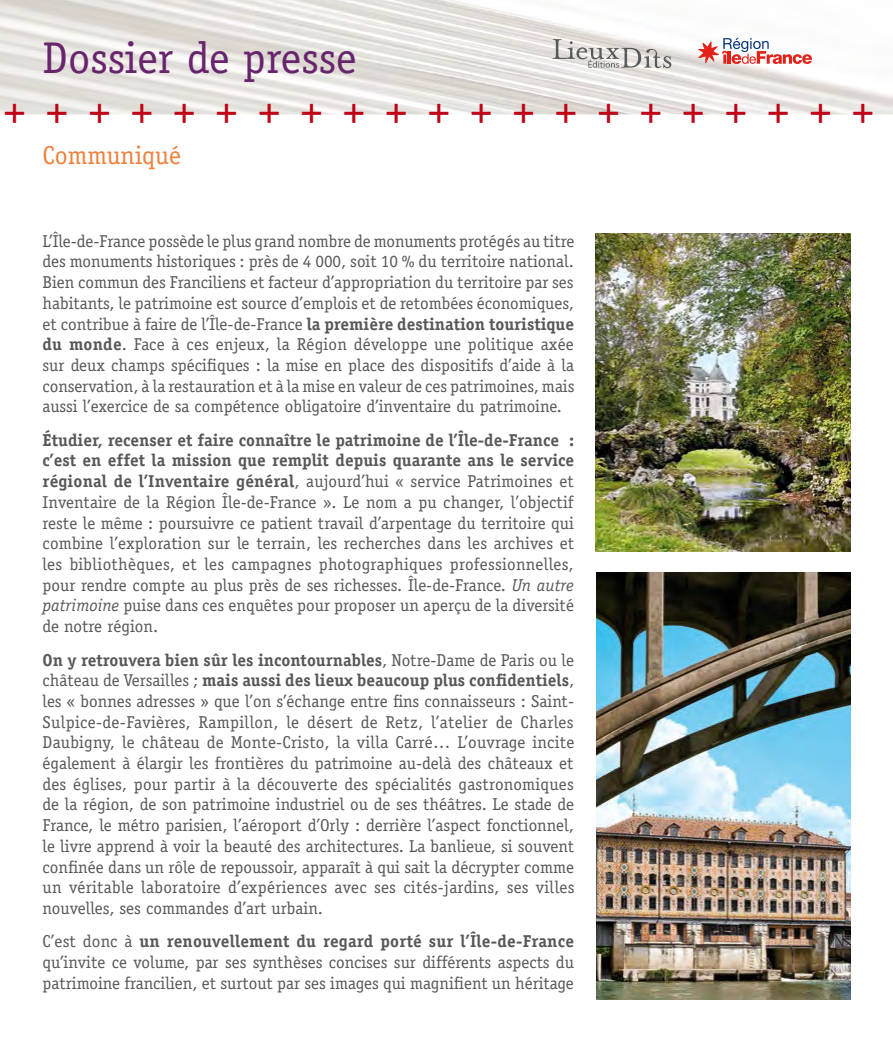
<style>
.page{position:relative;width:893px;height:1063px;background:#fff}
.page>*{position:absolute;margin:0;border:0;box-sizing:border-box;transform-origin:0 0}
.t1{font:44.55px "Officina Serif";color:#69246e}
.t2{font:42px "Officina Serif";color:#c00418}
.t3{font:25.95px "Officina Serif";color:#ee813c}
.t4{font:17.25px/20.7px "Officina Serif";color:#58585a;text-align:justify}
.s1{font-weight:700}
.s2{font-style:italic}
</style>
<div class="page">
<svg style="left:698px;top:38px;width:114px;height:26px"></svg>
<img style="left:621px;top:48px;width:20px;height:20px">
<img style="left:644px;top:49px;width:17px;height:19px">
<svg style="left:663px;top:56px;width:8px;height:12px"></svg>
<img style="left:553px;top:39px;width:17px;height:20px">
<img style="left:567px;top:41px;width:8px;height:18px">
<svg style="left:576px;top:47px;width:43px;height:21px"></svg>
<img style="left:595px;top:234px;width:255px;height:318px">
<img style="left:596px;top:573px;width:254px;height:426px">
<h1 class="t1" style="left:43px;top:31px;width:316px">Dossier de presse</h1>
<h2 class="t2" style="left:4px;top:86px;width:871px">+++++++++++++++++++++</h2>
<h3 class="t3" style="left:43px;top:140px;width:140px">Communiqué</h3>
<p class="t4" style="left:43px;top:231px;width:533px">L’Île-de-France possède le plus grand nombre de monuments protégés au titre des monuments historiques : près de 4 000, soit 10 % du territoire national.<br>Bien commun des Franciliens et facteur d’appropriation du territoire par ses habitants, le patrimoine est source d’emplois et de retombées économiques, et contribue à faire de l’Île-de-France <span class="s1">la première destination touristique du monde</span>. Face à ces enjeux, la Région développe une politique axée sur deux champs spécifiques : la mise en place des dispositifs d’aide à la conservation, à la restauration et à la mise en valeur de ces patrimoines, mais aussi l’exercice de sa compétence obligatoire d’inventaire du patrimoine.</p>
<p class="t4" style="left:43px;top:430px;width:533px"><span class="s1">Étudier, recenser et faire connaître le patrimoine de l’Île-de-France : c’est en effet la mission que remplit depuis quarante ans le service régional de l’Inventaire général</span>, aujourd’hui « service Patrimoines et Inventaire de la Région Île-de-France ». Le nom a pu changer, l’objectif reste le même : poursuivre ce patient travail d’arpentage du territoire qui combine l’exploration sur le terrain, les recherches dans les archives et les bibliothèques, et les campagnes photographiques professionnelles, pour rendre compte au plus près de ses richesses. Île-de-France. <span class="s2">Un autre patrimoine</span> puise dans ces enquêtes pour proposer un aperçu de la diversité de notre région.</p>
<p class="t4" style="left:43px;top:649px;width:533px"><span class="s1">On y retrouvera bien sûr les incontournables</span>, Notre-Dame de Paris ou le château de Versailles ; <span class="s1">mais aussi des lieux beaucoup plus confidentiels</span>, les « bonnes adresses » que l’on s’échange entre fins connaisseurs : Saint-Sulpice-de-Favières, Rampillon, le désert de Retz, l’atelier de Charles Daubigny, le château de Monte-Cristo, la villa Carré… L’ouvrage incite également à élargir les frontières du patrimoine au-delà des châteaux et des églises, pour partir à la découverte des spécialités gastronomiques de la région, de son patrimoine industriel ou de ses théâtres. Le stade de France, le métro parisien, l’aéroport d’Orly : derrière l’aspect fonctionnel, le livre apprend à voir la beauté des architectures. La banlieue, si souvent confinée dans un rôle de repoussoir, apparaît à qui sait la décrypter comme un véritable laboratoire d’expériences avec ses cités-jardins, ses villes nouvelles, ses commandes d’art urbain.</p>
<p class="t4" style="left:43px;top:931px;width:533px">C’est donc à <span class="s1">un renouvellement du regard porté sur l’Île-de-France </span>qu’invite ce volume, par ses synthèses concises sur différents aspects du patrimoine francilien, et surtout par ses images qui magnifient un héritage</p>
</div>
